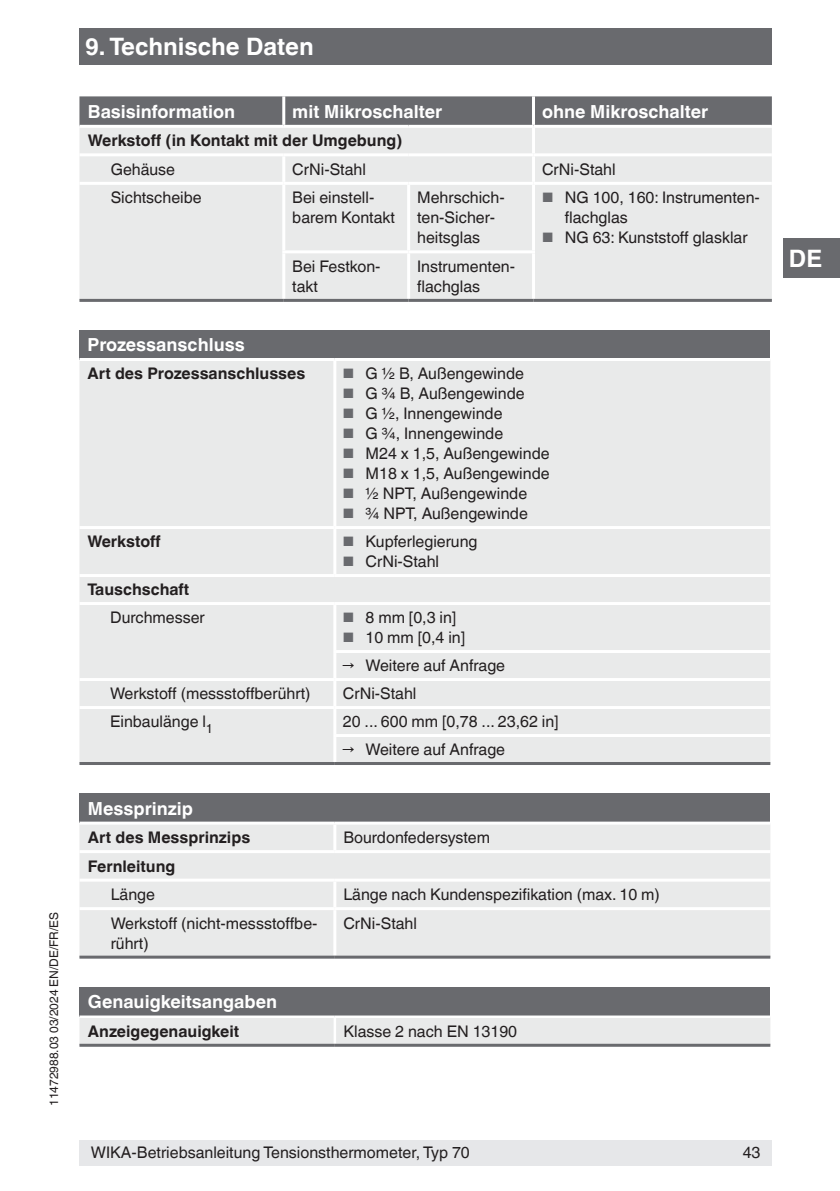
<style>
.page{position:relative;width:840px;height:1191px;background:#fff}
.page>*{position:absolute;margin:0;border:0;box-sizing:border-box;transform-origin:0 0}
.t1{font:700 24px "Helvetica World";color:#fff}
.t2{font:700 18px "Helvetica World";color:#fff}
.t3{font:16px/20px "Helvetica World";color:#231f20}
.t4{font:700 16px "Helvetica World";color:#231f20}
.t5{font:12px "Helvetica World";color:#231f20}
.s1{font-size:13.6px;color:#696a6e}
</style>
<div class="page">
<div style="left:79px;top:28px;width:692px;height:37px;background:#696a6e"></div>
<div style="left:782px;top:238px;width:57px;height:40px;background:#696a6e"></div>
<div style="left:79px;top:1140px;width:692px;height:25px;background:#e6e7e9"></div>
<svg style="left:79px;top:96px;width:692px;height:29px;background:#6c6d70"></svg>
<div style="left:79px;top:128px;width:692px;height:171px;background:#e9eaea"></div>
<hr style="left:531px;top:128px;width:3px;height:25px;background:#fff">
<hr style="left:79px;top:153px;width:204px;height:3px;background:#fff">
<hr style="left:283px;top:153px;width:125px;height:3px;background:#fff">
<hr style="left:282px;top:156px;width:3px;height:26px;background:#fff">
<hr style="left:408px;top:153px;width:125px;height:3px;background:#fff">
<hr style="left:533px;top:153px;width:238px;height:3px;background:#fff">
<hr style="left:531px;top:156px;width:3px;height:26px;background:#fff">
<hr style="left:283px;top:182px;width:125px;height:3px;background:#fff">
<hr style="left:282px;top:185px;width:3px;height:65px;background:#fff">
<hr style="left:408px;top:182px;width:125px;height:3px;background:#fff">
<hr style="left:407px;top:185px;width:3px;height:65px;background:#fff">
<hr style="left:282px;top:250px;width:126px;height:3px;background:#fff">
<hr style="left:282px;top:253px;width:3px;height:46px;background:#fff">
<hr style="left:408px;top:250px;width:126px;height:3px;background:#fff">
<hr style="left:407px;top:253px;width:3px;height:46px;background:#fff">
<hr style="left:282px;top:96px;width:3px;height:29px;background:#fff">
<hr style="left:531px;top:96px;width:3px;height:29px;background:#fff">
<hr style="left:533px;top:182px;width:238px;height:3px;background:#fff">
<hr style="left:531px;top:185px;width:3px;height:65px;background:#fff">
<hr style="left:531px;top:253px;width:3px;height:46px;background:#fff">
<hr style="left:79px;top:299px;width:204px;height:3px;background:#696a6e">
<hr style="left:283px;top:299px;width:125px;height:3px;background:#696a6e">
<hr style="left:408px;top:299px;width:125px;height:3px;background:#696a6e">
<hr style="left:533px;top:299px;width:238px;height:3px;background:#696a6e">
<hr style="left:79px;top:182px;width:204px;height:3px;background:#fff">
<div style="left:79px;top:330px;width:691px;height:29px;background:#696a6e"></div>
<div style="left:79px;top:361px;width:691px;height:401px;background:#e9eaea"></div>
<hr style="left:79px;top:526px;width:255px;height:3px;background:#fff">
<hr style="left:79px;top:574px;width:255px;height:3px;background:#fff">
<hr style="left:79px;top:602px;width:255px;height:3px;background:#fff">
<hr style="left:79px;top:678px;width:255px;height:3px;background:#fff">
<hr style="left:79px;top:706px;width:255px;height:3px;background:#fff">
<hr style="left:333px;top:681px;width:3px;height:25px;background:#fff">
<hr style="left:333px;top:529px;width:3px;height:45px;background:#fff">
<hr style="left:334px;top:526px;width:436px;height:3px;background:#fff">
<hr style="left:334px;top:574px;width:436px;height:3px;background:#fff">
<hr style="left:333px;top:361px;width:3px;height:165px;background:#fff">
<hr style="left:334px;top:706px;width:436px;height:3px;background:#fff">
<hr style="left:333px;top:709px;width:3px;height:25px;background:#fff">
<hr style="left:334px;top:602px;width:436px;height:3px;background:#fff">
<hr style="left:333px;top:605px;width:3px;height:45px;background:#fff">
<hr style="left:333px;top:650px;width:437px;height:3px;background:#fff">
<hr style="left:333px;top:653px;width:3px;height:25px;background:#fff">
<hr style="left:334px;top:678px;width:436px;height:3px;background:#fff">
<hr style="left:79px;top:358px;width:255px;height:3px;background:#fff">
<hr style="left:334px;top:358px;width:436px;height:3px;background:#fff">
<hr style="left:333px;top:737px;width:3px;height:25px;background:#fff">
<hr style="left:333px;top:734px;width:437px;height:3px;background:#fff">
<hr style="left:79px;top:762px;width:255px;height:3px;background:#696a6e">
<hr style="left:334px;top:762px;width:436px;height:3px;background:#696a6e">
<div style="left:79px;top:793px;width:691px;height:30px;background:#696a6e"></div>
<div style="left:79px;top:825px;width:691px;height:130px;background:#e9eaea"></div>
<hr style="left:333px;top:824px;width:3px;height:26px;background:#fff">
<hr style="left:334px;top:850px;width:436px;height:3px;background:#fff">
<hr style="left:334px;top:878px;width:436px;height:3px;background:#fff">
<hr style="left:333px;top:881px;width:3px;height:26px;background:#fff">
<hr style="left:79px;top:907px;width:255px;height:3px;background:#fff">
<hr style="left:334px;top:907px;width:436px;height:3px;background:#fff">
<hr style="left:333px;top:910px;width:3px;height:45px;background:#fff">
<hr style="left:79px;top:850px;width:255px;height:3px;background:#fff">
<hr style="left:79px;top:955px;width:255px;height:3px;background:#696a6e">
<hr style="left:334px;top:955px;width:436px;height:3px;background:#696a6e">
<hr style="left:79px;top:878px;width:255px;height:3px;background:#fff">
<hr style="left:79px;top:821px;width:255px;height:3px;background:#fff">
<hr style="left:334px;top:821px;width:436px;height:3px;background:#fff">
<div style="left:79px;top:986px;width:691px;height:30px;background:#696a6e"></div>
<div style="left:79px;top:1018px;width:691px;height:25px;background:#e9eaea"></div>
<hr style="left:79px;top:1015px;width:255px;height:3px;background:#fff">
<hr style="left:334px;top:1015px;width:436px;height:3px;background:#fff">
<hr style="left:333px;top:1018px;width:3px;height:25px;background:#fff">
<hr style="left:79px;top:1043px;width:255px;height:3px;background:#696a6e">
<hr style="left:334px;top:1043px;width:436px;height:3px;background:#696a6e">
<p class="t5" style="left:47px;top:1106px;width:195px;rotate:-90deg">11472988.03 03/2024 EN/DE/FR/ES</p>
<h1 class="t1" style="left:85px;top:33px;width:230px">9. Technische Daten</h1>
<p class="t2" style="left:88px;top:101px;width:149px">Basisinformation</p>
<p class="t2" style="left:292px;top:101px;width:151px">mit Mikroschalter</p>
<p class="t2" style="left:541px;top:101px;width:168px">ohne Mikroschalter</p>
<p class="t4" style="left:88px;top:131px;width:316px">Werkstoff (in Kontakt mit der Umgebung)</p>
<p class="t3" style="left:111px;top:159px;width:66px">Gehäuse</p>
<p class="t3" style="left:292px;top:159px;width:75px">CrNi-Stahl</p>
<p class="t3" style="left:541px;top:159px;width:75px">CrNi-Stahl</p>
<p class="t3" style="left:111px;top:188px;width:92px">Sichtscheibe</p>
<p class="t3" style="left:292px;top:188px;width:104px">Bei einstell&shy;barem Kontakt</p>
<p class="t3" style="left:417px;top:188px;width:89px">Mehrschich&shy;ten-Sicher&shy;heitsglas</p>
<p class="t3" style="left:564px;top:188px;width:197px;text-indent:-23px"><span class="s1">■</span> NG 100, 160: Instrumenten&shy;flachglas</p>
<p class="t3" style="left:541px;top:228px;width:207px"><span class="s1">■</span> NG 63: Kunststoff glasklar</p>
<p class="t3" style="left:292px;top:256px;width:90px">Bei Festkon&shy;takt</p>
<p class="t3" style="left:417px;top:256px;width:99px">Instrumenten&shy;flachglas</p>
<p class="t2" style="left:87px;top:334px;width:159px">Prozessanschluss</p>
<p class="t4" style="left:87px;top:364px;width:219px">Art des Prozessanschlusses</p>
<p class="t3" style="left:342px;top:363px;width:182px"><span class="s1">■</span> G ½ B, Außengewinde</p>
<p class="t3" style="left:342px;top:383px;width:183px"><span class="s1">■</span> G ¾ B, Außengewinde</p>
<p class="t3" style="left:342px;top:403px;width:161px"><span class="s1">■</span> G ½, Innengewinde</p>
<p class="t3" style="left:342px;top:423px;width:162px"><span class="s1">■</span> G ¾, Innengewinde</p>
<p class="t3" style="left:342px;top:443px;width:208px"><span class="s1">■</span> M24 x 1,5, Außengewinde</p>
<p class="t3" style="left:342px;top:463px;width:208px"><span class="s1">■</span> M18 x 1,5, Außengewinde</p>
<p class="t3" style="left:342px;top:483px;width:186px"><span class="s1">■</span> ½ NPT, Außengewinde</p>
<p class="t3" style="left:342px;top:503px;width:186px"><span class="s1">■</span> ¾ NPT, Außengewinde</p>
<p class="t4" style="left:87px;top:532px;width:75px">Werkstoff</p>
<p class="t3" style="left:342px;top:531px;width:136px"><span class="s1">■</span> Kupferlegierung</p>
<p class="t3" style="left:342px;top:551px;width:98px"><span class="s1">■</span> CrNi-Stahl</p>
<p class="t4" style="left:87px;top:580px;width:103px">Tauschschaft</p>
<p class="t3" style="left:110px;top:607px;width:96px">Durchmesser</p>
<p class="t3" style="left:342px;top:607px;width:115px"><span class="s1">■</span> 8 mm [0,3 in]</p>
<p class="t3" style="left:342px;top:627px;width:124px"><span class="s1">■</span> 10 mm [0,4 in]</p>
<p class="t3" style="left:342px;top:655px;width:164px">→ Weitere auf Anfrage</p>
<p class="t3" style="left:110px;top:683px;width:202px">Werkstoff (messstoffberührt)</p>
<p class="t3" style="left:342px;top:683px;width:75px">CrNi-Stahl</p>
<p class="t3" style="left:110px;top:711px;width:104px">Einbaulänge l<sub>1</sub></p>
<p class="t3" style="left:342px;top:711px;width:217px">20 ... 600 mm [0,78 ... 23,62 in]</p>
<p class="t3" style="left:342px;top:739px;width:164px">→ Weitere auf Anfrage</p>
<p class="t2" style="left:88px;top:798px;width:107px">Messprinzip</p>
<p class="t4" style="left:88px;top:828px;width:164px">Art des Messprinzips</p>
<p class="t3" style="left:343px;top:827px;width:148px">Bourdonfedersystem</p>
<p class="t4" style="left:88px;top:856px;width:89px">Fernleitung</p>
<p class="t3" style="left:111px;top:884px;width:46px">Länge</p>
<p class="t3" style="left:343px;top:884px;width:318px">Länge nach Kundenspezifikation (max. 10 m)</p>
<p class="t3" style="left:111px;top:913px;width:208px">Werkstoff (nicht-messstoffbe&shy;rührt)</p>
<p class="t3" style="left:343px;top:913px;width:75px">CrNi-Stahl</p>
<p class="t2" style="left:88px;top:991px;width:190px">Genauigkeitsangaben</p>
<p class="t4" style="left:88px;top:1022px;width:153px">Anzeigegenauigkeit</p>
<p class="t3" style="left:343px;top:1021px;width:175px">Klasse 2 nach EN 13190</p>
<p class="t3" style="left:91px;top:1143px;width:380px">WIKA-Betriebsanleitung Tensionsthermometer, Typ 70</p>
<p class="t3" style="left:742px;top:1143px;width:19px">43</p>
<h1 class="t1" style="left:788px;top:244px;width:35px">DE</h1>
</div>
